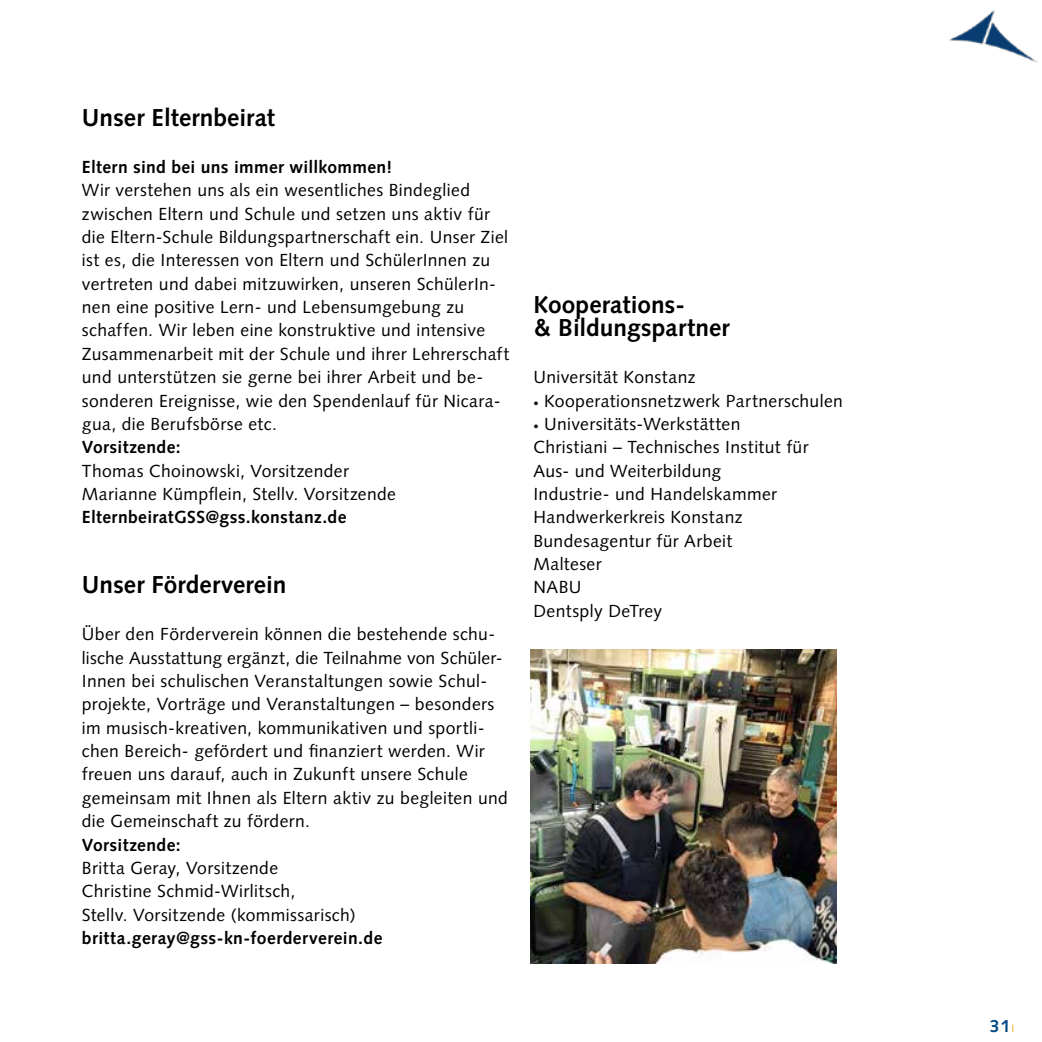
<style>
.page{position:relative;width:1042px;height:1042px;background:#fff}
.page>*{position:absolute;margin:0;border:0;box-sizing:border-box;transform-origin:0 0}
.t1{font:700 24.5px/23.4px "Syntax LT";color:#000}
.t2{font:17.5px/23.4px "Syntax LT";letter-spacing:.02em;color:#000}
.t3{font:700 17.5px "Syntax LT";letter-spacing:.025em;color:#000}
.t4{font:700 17.5px "Syntax LT";color:#004884}
.s1{font-size:10.5px}
.s2{font-weight:400;font-size:10.5px;color:#f8aa23}
</style>
<div class="page">
<img style="left:949px;top:10px;width:88px;height:52px">
<img style="left:531px;top:649px;width:306px;height:314px">
<h1 class="t1" style="left:82px;top:106px;width:195px">Unser Elternbeirat</h1>
<p class="t3" style="left:82px;top:157px;width:312px">Eltern sind bei uns immer willkommen!</p>
<p class="t2" style="left:82px;top:178px;width:429px">Wir verstehen uns als ein wesentliches Bindeglied zwischen Eltern und Schule und setzen uns aktiv für die Eltern-Schule Bildungspartnerschaft ein. Unser Ziel ist es, die Interessen von Eltern und SchülerInnen zu vertreten und dabei mitzuwirken, unseren SchülerIn&shy;nen eine positive Lern- und Lebensumgebung zu schaffen. Wir leben eine konstruktive und intensive Zusammenarbeit mit der Schule und ihrer Lehrerschaft und unterstützen sie gerne bei ihrer Arbeit und be&shy;sonderen Ereignisse, wie den Spendenlauf für Nicara&shy;gua, die Berufsbörse etc.</p>
<p class="t3" style="left:82px;top:437px;width:100px">Vorsitzende:</p>
<p class="t2" style="left:82px;top:459px;width:316px">Thomas Choinowski, Vorsitzender<br>Marianne Kümpflein, Stellv. Vorsitzende</p>
<p class="t3" style="left:82px;top:507px;width:266px">ElternbeiratGSS@gss.konstanz.de</p>
<h1 class="t1" style="left:82px;top:573px;width:206px">Unser Förderverein</h1>
<p class="t2" style="left:82px;top:622px;width:427px">Über den Förderverein können die bestehende schu&shy;lische Ausstattung ergänzt, die Teilnahme von Schüler-Innen bei schulischen Veranstaltungen sowie Schul&shy;projekte, Vorträge und Veranstaltungen – besonders im musisch-kreativen, kommunikativen und sportli&shy;chen Bereich- gefördert und finanziert werden. Wir freuen uns darauf, auch in Zukunft unsere Schule gemeinsam mit Ihnen als Eltern aktiv zu begleiten und die Gemeinschaft zu fördern.</p>
<p class="t3" style="left:82px;top:834px;width:100px">Vorsitzende:</p>
<p class="t2" style="left:82px;top:856px;width:275px">Britta Geray, Vorsitzende<br>Christine Schmid-Wirlitsch,<br>Stellv. Vorsitzende (kommissarisch)</p>
<p class="t3" style="left:82px;top:928px;width:302px">britta.geray@gss-kn-foerderverein.de</p>
<h1 class="t1" style="left:533px;top:293px;width:198px">Kooperations-<br>&amp; Bildungspartner</h1>
<p class="t2" style="left:533px;top:365px;width:164px">Universität Konstanz</p>
<p class="t2" style="left:533px;top:389px;width:311px"><span class="s1">•</span> Kooperationsnetzwerk Partnerschulen</p>
<p class="t2" style="left:533px;top:412px;width:277px"><span class="s1">•</span> Universitäts-Werkstätten<br>Christiani – Technisches Institut für<br>Aus- und Weiterbildung<br>Industrie- und Handelskammer<br>Handwerkerkreis Konstanz<br>Bundesagentur für Arbeit<br>Malteser<br>NABU<br>Dentsply DeTrey</p>
<p class="t4" style="left:990px;top:1016px;width:26px">31<span class="s2">I</span></p>
</div>
